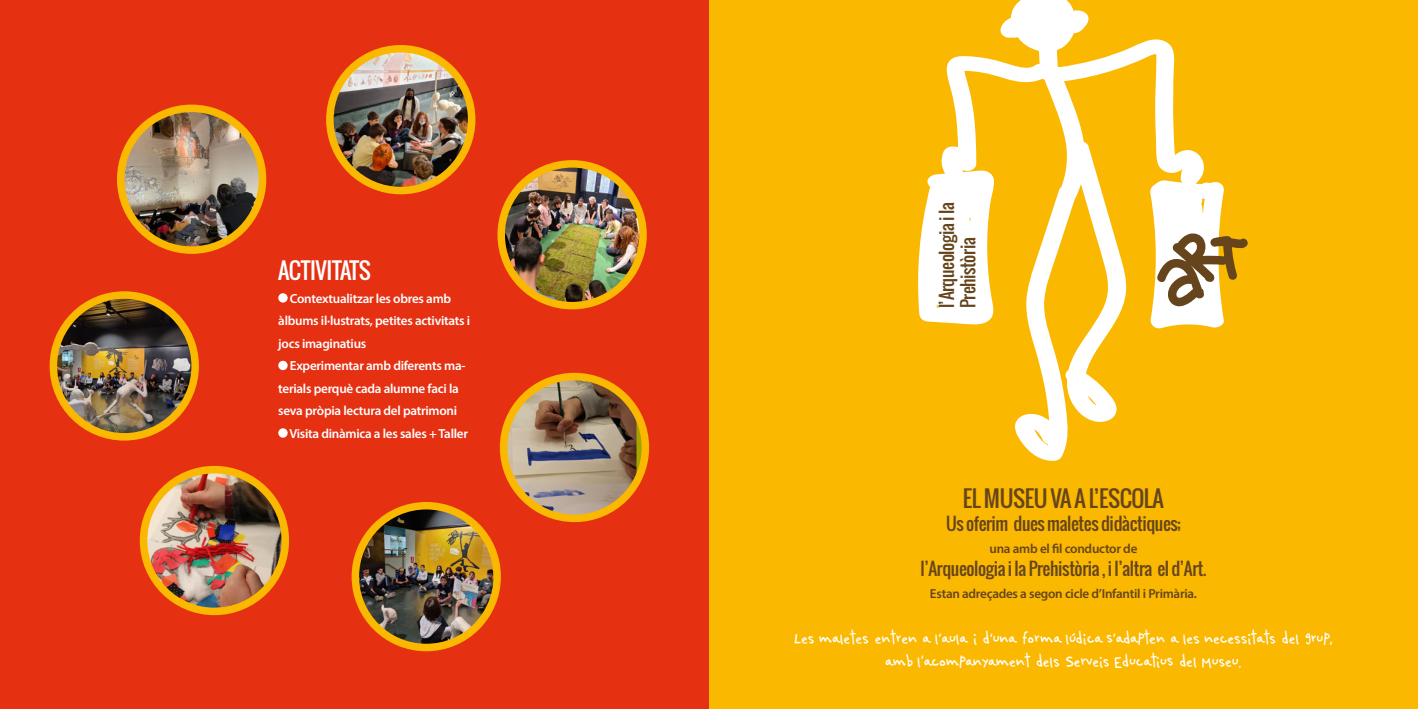
<style>
.page{position:relative;width:1418px;height:709px;background:#fff}
.page>*{position:absolute;margin:0;border:0;box-sizing:border-box;transform-origin:0 0}
.t1{font:22.5px "Oswald";letter-spacing:-.02em;color:#66451c}
.t2{font:22.5px "Oswald";letter-spacing:-.02em;color:#fff}
.t3{font:17.5px/21px "Oswald";letter-spacing:-.02em;color:#66451c}
.t4{font:600 13.12px/22.5px "Myriad Pro";letter-spacing:-.02em;color:#fff}
.t5{font:13.12px "Salvador 2";letter-spacing:-.02em;color:#fff}
.t6{font:600 13.12px "Myriad Pro";letter-spacing:-.02em;color:#66451c}
</style>
<div class="page">
<div style="left:709px;top:0;width:708px;height:709px;background:#fbb800"></div>
<div style="left:0;top:0;width:709px;height:709px;background:#e53012"></div>
<svg style="left:918px;top:0;width:306px;height:461px"></svg>
<svg style="left:1155px;top:233px;width:92px;height:74px"></svg>
<div style="left:278px;top:293px;width:10px;height:9px;background:#fff;border-radius:50%"></div>
<div style="left:278px;top:361px;width:10px;height:9px;background:#fff;border-radius:50%"></div>
<div style="left:278px;top:428px;width:10px;height:9px;background:#fff;border-radius:50%"></div>
<img style="left:330px;top:49px;width:141px;height:141px;border-radius:71px">
<div style="left:326px;top:45px;width:149px;height:149px;border:8px solid #fbb800;border-radius:50%"></div>
<img style="left:501px;top:164px;width:142px;height:142px;border-radius:71px">
<div style="left:497px;top:160px;width:149px;height:149px;border:8px solid #fbb800;border-radius:50%"></div>
<img style="left:360px;top:505px;width:137px;height:142px">
<div style="left:351px;top:502px;width:150px;height:149px;border:8px solid #fbb800;border-radius:50%"></div>
<img style="left:143px;top:472px;width:142px;height:139px">
<div style="left:140px;top:466px;width:149px;height:149px;border:8px solid #fbb800;border-radius:50%"></div>
<img style="left:121px;top:108px;width:141px;height:142px">
<div style="left:117px;top:105px;width:149px;height:149px;border:8px solid #fbb800;border-radius:50%"></div>
<img style="left:53px;top:295px;width:142px;height:142px;border-radius:71px">
<div style="left:50px;top:291px;width:149px;height:149px;border:8px solid #fbb800;border-radius:50%"></div>
<img style="left:503px;top:376px;width:133px;height:141px">
<div style="left:500px;top:373px;width:149px;height:149px;border:8px solid #fbb800;border-radius:50%"></div>
<h1 class="t2" style="left:278px;top:253px;width:94px">ACTIVITATS</h1>
<p class="t4" style="left:278px;top:286px;width:193px;text-indent:12px">Contextualitzar les obres amb àlbums il·lustrats, petites activitats i jocs imaginatius</p>
<p class="t4" style="left:290px;top:354px;width:177px">Experimentar amb diferents ma-</p>
<p class="t4" style="left:278px;top:376px;width:182px">terials perquè cada alumne faci la</p>
<p class="t4" style="left:278px;top:399px;width:180px">seva pròpia lectura del patrimoni</p>
<p class="t4" style="left:289px;top:421px;width:180px">Visita dinàmica a les sales + Taller</p>
<h2 class="t3" style="left:936px;top:308px;width:107px;rotate:-90deg">l’Arqueologia i la<br>Prehistòria</h2>
<h1 class="t1" style="left:963px;top:481px;width:202px">EL MUSEU VA A L’ESCOLA</h1>
<h2 class="t3" style="left:946px;top:512px;width:236px">Us oferim dues maletes didàctiques;</h2>
<p class="t6" style="left:989px;top:540px;width:149px">una amb el fil conductor de</p>
<h2 class="t3" style="left:920px;top:557px;width:287px">l’Arqueologia i la Prehistòria , i l’altra el d’Art.</h2>
<p class="t6" style="left:929px;top:585px;width:269px">Estan adreçades a segon cicle d’Infantil i Primària.</p>
<p class="t5" style="left:794px;top:630px;width:540px">Les maletes entren a l aula i d una forma lúdica s adapten a les necessitats del grup,</p>
<p class="t5" style="left:938px;top:621px;width:5px">,</p>
<p class="t5" style="left:989px;top:621px;width:5px">,</p>
<p class="t5" style="left:1112px;top:621px;width:5px">,</p>
<p class="t5" style="left:885px;top:652px;width:358px">amb l acompanyament dels Serveis Educatius del Museu.</p>
<p class="t5" style="left:920px;top:643px;width:5px">,</p>
</div>
